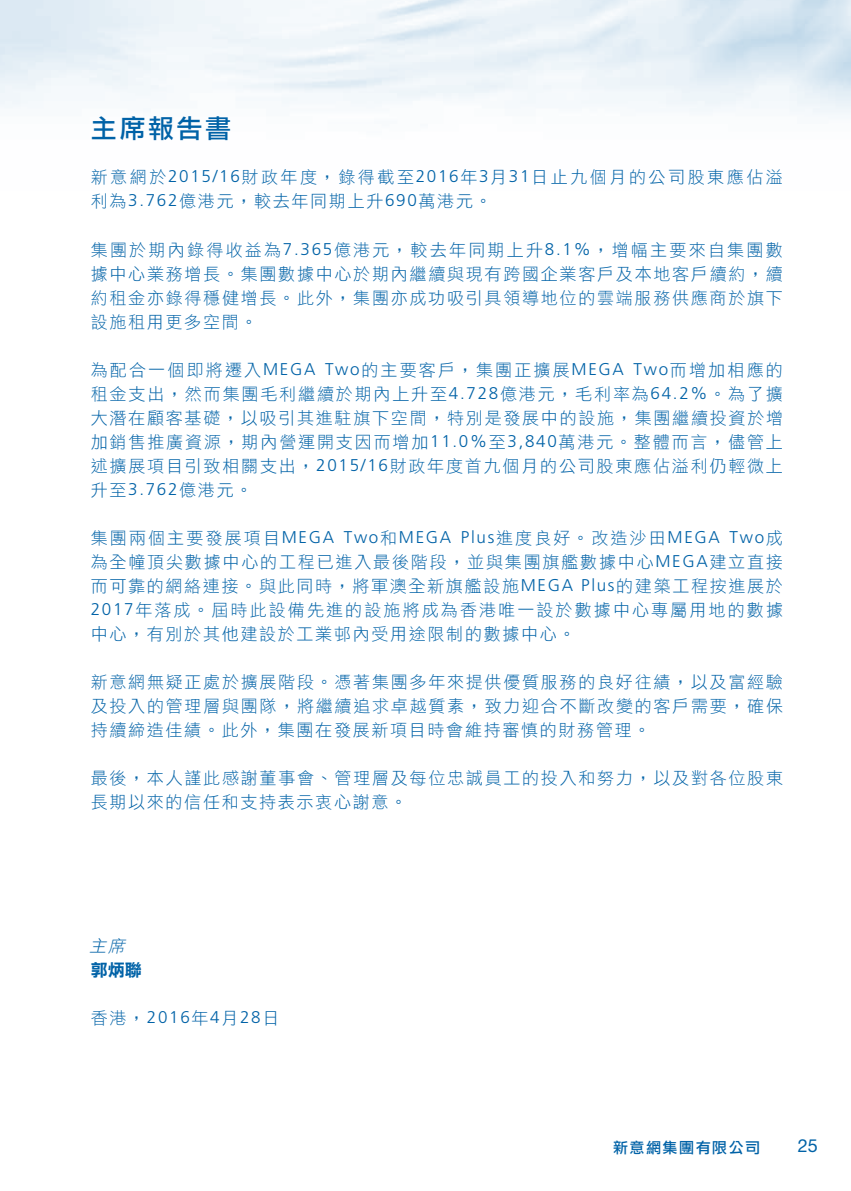
<style>
.page{position:relative;width:851px;height:1191px;background:#fff}
.page>*{position:absolute;margin:0;border:0;box-sizing:border-box;transform-origin:0 0}
.t1{font:26px "DF Li Hei Md HK BF";letter-spacing:.1em;color:#0062a7}
.t2{font:18px "Helvetica Neue LT Std";color:#0062a7}
.t3{font:17px/24px "DF Li Hei Lt HK BF";letter-spacing:.105em;color:#0062a7;text-align:justify}
.t4{font:17px/24px "DF Li Hei Lt HK BF";letter-spacing:.15em;color:#0062a7}
.t5{font:300 17px "Frutiger LT Std";letter-spacing:.1em;color:#0062a7}
.t6{font:17px "DF Li Hei Bd HK BF";color:#0062a7}
.t7{font:italic 17px "DF Li Hei Lt HK BF";color:#0062a7}
.t8{font:15px "DF Li Hei Md HK BF";letter-spacing:.1em;color:#0062a7}
.s1{font-family:"Frutiger LT Std";font-weight:300}
.s2{font-family:"DF Li Hei Lt HK BF";font-weight:400}
</style>
<div class="page">
<h1 class="t1" style="left:91px;top:115px;width:142px">主席報告書</h1>
<p class="t4" style="left:91px;top:166px;width:693px">新意網於<span class="s1">2015/16</span>財政年度，錄得截至<span class="s1">2016</span>年<span class="s1">3</span>月<span class="s1">31</span>日止九個月的公司股東應佔溢利為<span class="s1">3.762</span>億港元，較去年同期上升<span class="s1">690</span>萬港元。</p>
<p class="t3" style="left:91px;top:238px;width:693px">集團於期內錄得收益為<span class="s1">7.365</span>億港元，較去年同期上升<span class="s1">8.1%</span>，增幅主要來自集團數據中心業務增長。集團數據中心於期內繼續與現有跨國企業客戶及本地客戶續約，續約租金亦錄得穩健增長。此外，集團亦成功吸引具領導地位的雲端服務供應商於旗下設施租用更多空間。</p>
<p class="t3" style="left:91px;top:358px;width:693px">為配合一個即將遷入<span class="s1">MEGA Two</span>的主要客戶，集團正擴展<span class="s1">MEGA Two</span>而增加相應的租金支出，然而集團毛利繼續於期內上升至<span class="s1">4.728</span>億港元，毛利率為<span class="s1">64.2%</span>。為了擴大潛在顧客基礎，以吸引其進駐旗下空間，特別是發展中的設施，集團繼續投資於增加銷售推廣資源，期內營運開支因而增加<span class="s1">11.0%</span>至<span class="s1">3,840</span>萬港元。整體而言，儘管上述擴展項目引致相關支出，<span class="s1">2015/16</span>財政年度首九個月的公司股東應佔溢利仍輕微上升至<span class="s1">3.762</span>億港元。</p>
<p class="t5" style="left:91px;top:527px;width:693px"><span class="s2">集團兩個主要發展項目</span>MEGA Two<span class="s2">和</span>MEGA Plus<span class="s2">進度良好。改造沙田</span>MEGA Two<span class="s2">成</span></p>
<p class="t3" style="left:91px;top:550px;width:693px">為全幢頂尖數據中心的工程已進入最後階段，並與集團旗艦數據中心<span class="s1">MEGA</span>建立直接而可靠的網絡連接。與此同時，將軍澳全新旗艦設施<span class="s1">MEGA Plus</span>的建築工程按進展於<span class="s1">2017</span>年落成。屆時此設備先進的設施將成為香港唯一設於數據中心專屬用地的數據中心，有別於其他建設於工業邨內受用途限制的數據中心。</p>
<p class="t3" style="left:91px;top:670px;width:693px">新意網無疑正處於擴展階段。憑著集團多年來提供優質服務的良好往績，以及富經驗及投入的管理層與團隊，將繼續追求卓越質素，致力迎合不斷改變的客戶需要，確保持續締造佳績。此外，集團在發展新項目時會維持審慎的財務管理。</p>
<p class="t3" style="left:91px;top:766px;width:693px">最後，本人謹此感謝董事會、管理層及每位忠誠員工的投入和努力，以及對各位股東長期以來的信任和支持表示衷心謝意。</p>
<p class="t7" style="left:90px;top:937px;width:42px">主席</p>
<p class="t6" style="left:91px;top:961px;width:52px">郭炳聯</p>
<p class="t5" style="left:91px;top:1007px;width:190px"><span class="s2">香港，</span>2016<span class="s2">年</span>4<span class="s2">月</span>28<span class="s2">日</span></p>
<p class="t8" style="left:613px;top:1140px;width:148px">新意網集團有限公司</p>
<p class="t2" style="left:797px;top:1135px;width:22px">25</p>
</div>
